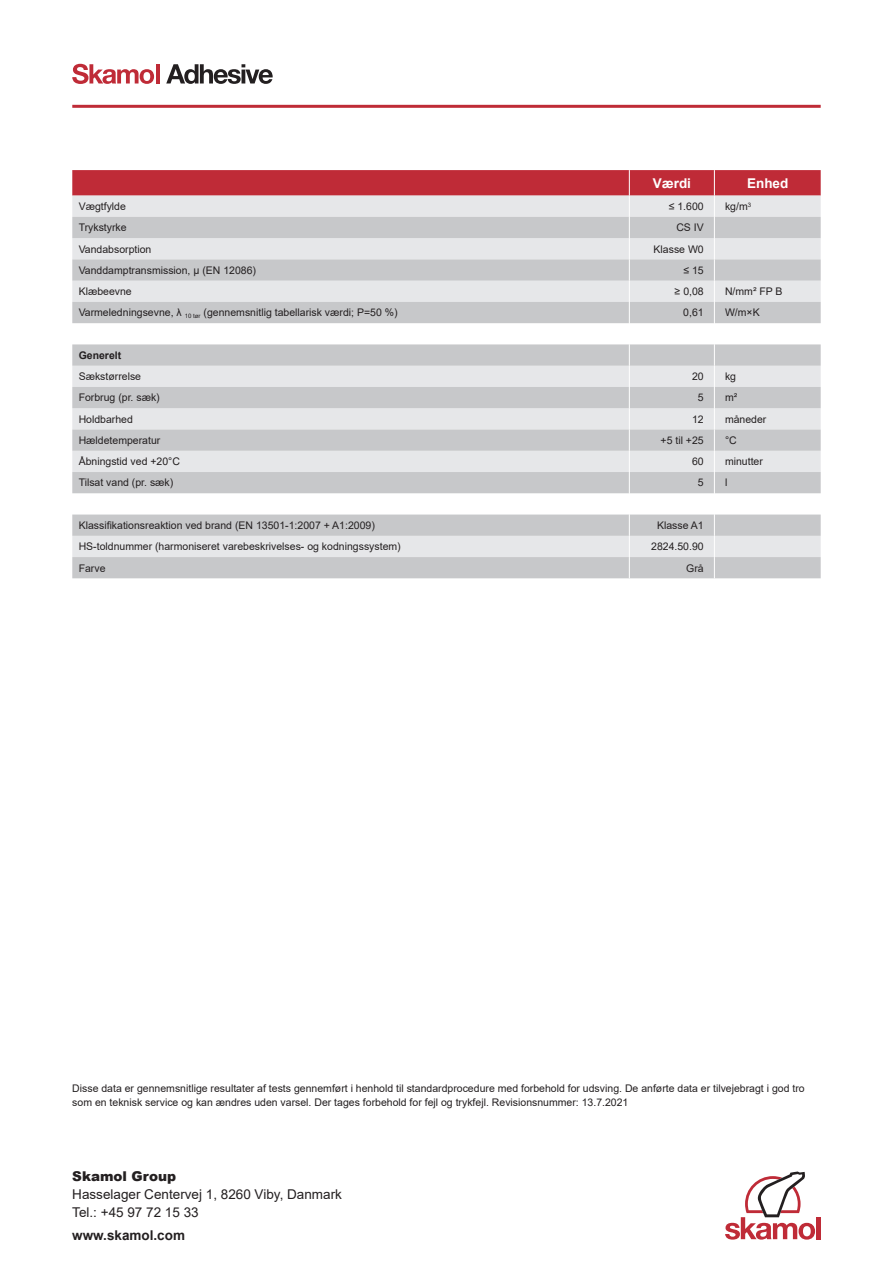
<style>
.page{position:relative;width:893px;height:1263px;background:#fff}
.page>*{position:absolute;margin:0;border:0;box-sizing:border-box;transform-origin:0 0}
.t1{font:13.5px/18px "Arial";color:#231f20}
.t2{font:700 13.5px "Arial";color:#231f20}
.t3{font:900 13.5px "Arial";color:#231f20}
.t4{font:700 13.5px "Arial";color:#fff}
.t5{font:10.5px/13.5px "Arial";color:#231f20}
.t6{font:700 10.5px "Arial";color:#231f20}
</style>
<div class="page">
<hr style="left:72px;top:105px;width:749px;height:3px;background:#bf2b37">
<div style="left:816px;top:1217px;width:5px;height:22px;background:#bf2b37"></div>
<svg style="left:725px;top:1171px;width:90px;height:68px"></svg>
<svg style="left:72px;top:170px;width:749px;height:408px;background:#d7cfd2"></svg>
<svg style="left:72px;top:64px;width:82px;height:20px"></svg>
<hr style="left:157px;top:64px;width:3px;height:19px;background:#bf2b37">
<svg style="left:166px;top:64px;width:107px;height:20px"></svg>
<p class="t4" style="left:653px;top:173px;width:40px">Værdi</p>
<p class="t4" style="left:747px;top:173px;width:43px">Enhed</p>
<p class="t5" style="left:79px;top:200px;width:49px">Vægtfylde</p>
<p class="t5" style="left:669px;top:200px;width:36px">≤ 1.600</p>
<p class="t5" style="left:725px;top:200px;width:28px">kg/m<sup>3</sup></p>
<p class="t5" style="left:79px;top:221px;width:50px">Trykstyrke</p>
<p class="t5" style="left:676px;top:221px;width:29px">CS IV</p>
<p class="t5" style="left:79px;top:242px;width:74px">Vandabsorption</p>
<p class="t5" style="left:654px;top:242px;width:52px">Klasse W0</p>
<p class="t5" style="left:79px;top:263px;width:179px">Vanddamptransmission, μ (EN 12086)</p>
<p class="t5" style="left:683px;top:263px;width:22px">≤ 15</p>
<p class="t5" style="left:79px;top:285px;width:55px">Klæbeevne</p>
<p class="t5" style="left:675px;top:285px;width:31px">≥ 0,08</p>
<p class="t5" style="left:725px;top:285px;width:59px">N/mm² FP B</p>
<p class="t5" style="left:79px;top:306px;width:320px">Varmeledningsevne, λ <sub>10</sub> <sub>tør</sub> (gennemsnitlig tabellarisk værdi; P=50 %)</p>
<p class="t5" style="left:683px;top:306px;width:22px">0,61</p>
<p class="t5" style="left:725px;top:306px;width:36px">W/m×K</p>
<p class="t6" style="left:79px;top:348px;width:44px">Generelt</p>
<p class="t5" style="left:79px;top:370px;width:64px">Sækstørrelse</p>
<p class="t5" style="left:692px;top:370px;width:13px">20</p>
<p class="t5" style="left:725px;top:370px;width:13px">kg</p>
<p class="t5" style="left:79px;top:391px;width:83px">Forbrug (pr. sæk)</p>
<p class="t5" style="left:698px;top:391px;width:7px">5</p>
<p class="t5" style="left:725px;top:391px;width:14px">m²</p>
<p class="t5" style="left:79px;top:412px;width:56px">Holdbarhed</p>
<p class="t5" style="left:692px;top:412px;width:13px">12</p>
<p class="t5" style="left:725px;top:412px;width:43px">måneder</p>
<p class="t5" style="left:79px;top:433px;width:83px">Hældetemperatur</p>
<p class="t5" style="left:660px;top:433px;width:45px">+5 til +25</p>
<p class="t5" style="left:725px;top:433px;width:13px">°C</p>
<p class="t5" style="left:79px;top:455px;width:103px">Åbningstid ved +20°C</p>
<p class="t5" style="left:692px;top:455px;width:13px">60</p>
<p class="t5" style="left:725px;top:455px;width:39px">minutter</p>
<p class="t5" style="left:79px;top:476px;width:96px">Tilsat vand (pr. sæk)</p>
<p class="t5" style="left:698px;top:476px;width:7px">5</p>
<p class="t5" style="left:725px;top:476px;width:4px">l</p>
<p class="t5" style="left:79px;top:518px;width:298px">Klassifikationsreaktion ved brand (EN 13501-1:2007 + A1:2009)</p>
<p class="t5" style="left:657px;top:518px;width:48px">Klasse A1</p>
<p class="t5" style="left:79px;top:540px;width:324px">HS-toldnummer (harmoniseret varebeskrivelses- og kodningssystem)</p>
<p class="t5" style="left:651px;top:540px;width:54px">2824.50.90</p>
<p class="t5" style="left:79px;top:561px;width:28px">Farve</p>
<p class="t5" style="left:686px;top:561px;width:19px">Grå</p>
<p class="t5" style="left:72px;top:1081px;width:734px">Disse data er gennemsnitlige resultater af tests gennemført i henhold til standardprocedure med forbehold for udsving. De anførte data er tilvejebragt i god tro som en teknisk service og kan ændres uden varsel. Der tages forbehold for fejl og trykfejl. Revisionsnummer: 13.7.2021</p>
<p class="t3" style="left:72px;top:1166px;width:105px">Skamol Group</p>
<p class="t1" style="left:72px;top:1185px;width:271px">Hasselager Centervej 1, 8260 Viby, Danmark<br>Tel.: +45 97 72 15 33</p>
<p class="t2" style="left:72px;top:1225px;width:114px">www.skamol.com</p>
</div>
